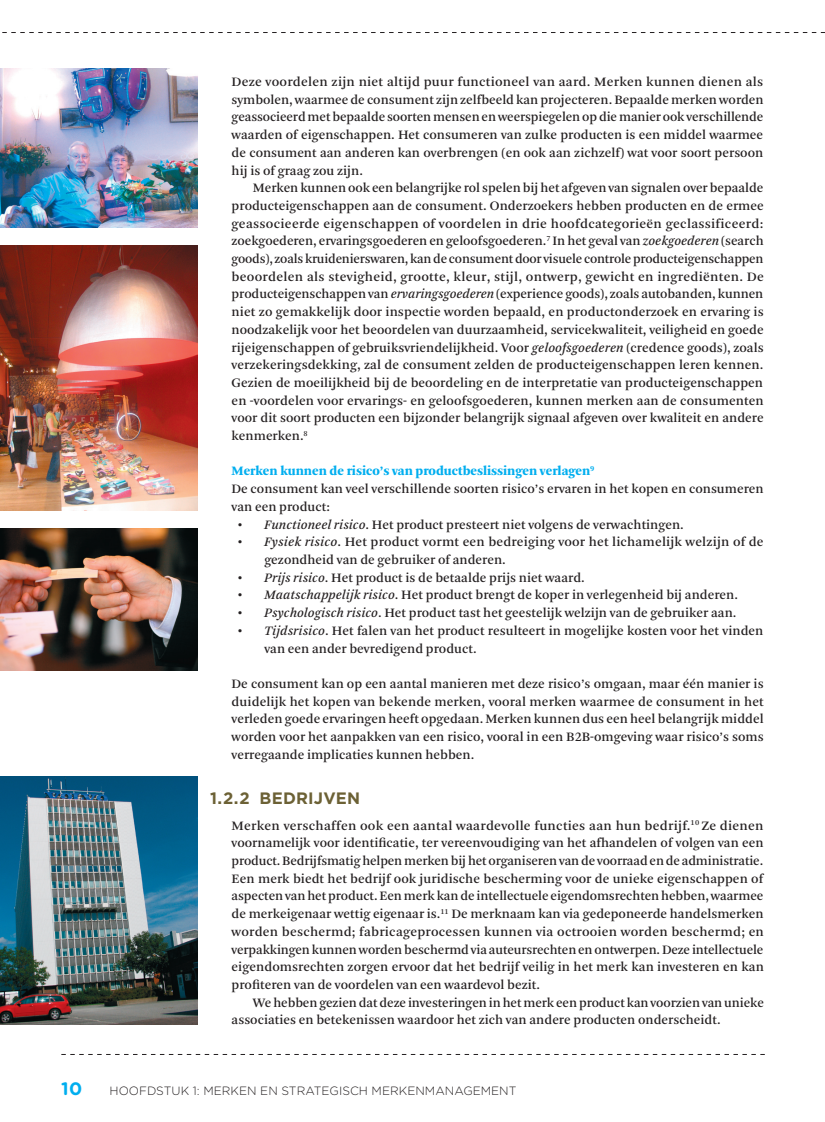
<style>
.page{position:relative;width:825px;height:1122px;background:#fff}
.page>*{position:absolute;margin:0;border:0;box-sizing:border-box;transform-origin:0 0}
.t1{font:700 18px "Gotham Rounded";color:#00aeef}
.t2{font:700 16.5px "Gotham";letter-spacing:.01em;color:#6c6135}
.t3{font:13.5px/17.7px "Arnhem";color:#231f20;text-align:justify}
.t4{font:300 12px "Gotham Rounded";color:#231f20}
.s1{font-style:italic}
.s2{font-weight:900;color:#00aeef}
</style>
<div class="page">
<img style="left:0;top:245px;width:197px;height:266px">
<img style="left:0;top:528px;width:197px;height:142px">
<img style="left:0;top:776px;width:197px;height:248px">
<img style="left:0;top:68px;width:197px;height:160px">
<svg style="left:61px;top:1054px;width:703px;height:1px"></svg>
<svg style="left:2px;top:32px;width:822px;height:1px"></svg>
<p class="t3" style="left:231px;top:73px;width:533px">Deze voordelen zijn niet altijd puur functioneel van aard. Merken kunnen dienen als symbolen, waarmee de consument zijn zelfbeeld kan projecteren. Bepaalde merken worden geassocieerd met bepaalde soorten mensen en weerspiegelen op die manier ook verschillende waarden of eigenschappen. Het consumeren van zulke producten is een middel waarmee de consument aan anderen kan overbrengen (en ook aan zichzelf) wat voor soort persoon hij is of graag zou zijn.</p>
<p class="t3" style="left:231px;top:179px;width:533px;text-indent:21px">Merken kunnen ook een belangrijke rol spelen bij het afgeven van signalen over bepaalde producteigenschappen aan de consument. Onderzoekers hebben producten en de ermee geassocieerde eigenschappen of voordelen in drie hoofdcategorieën geclassificeerd: zoekgoederen, ervaringsgoederen en geloofsgoederen.<sup>7</sup> In het geval van <span class="s1">zoekgoederen</span> (search goods), zoals kruidenierswaren, kan de consument door visuele controle producteigenschappen beoordelen als stevigheid, grootte, kleur, stijl, ontwerp, gewicht en ingrediënten. De producteigenschappen van <span class="s1">ervaringsgoederen</span> (experience goods), zoals autobanden, kunnen niet zo gemakkelijk door inspectie worden bepaald, en productonderzoek en ervaring is noodzakelijk voor het beoordelen van duurzaamheid, servicekwaliteit, veiligheid en goede rijeigenschappen of gebruiksvriendelijkheid. Voor <span class="s1">geloofsgoederen</span> (credence goods), zoals verzekeringsdekking, zal de consument zelden de producteigenschappen leren kennen.<br>Gezien de moeilijkheid bij de beoordeling en de interpretatie van producteigenschappen en -voordelen voor ervarings- en geloofsgoederen, kunnen merken aan de consumenten voor dit soort producten een bijzonder belangrijk signaal afgeven over kwaliteit en andere kenmerken.<sup>8</sup></p>
<p class="t3" style="left:231px;top:463px;width:533px;text-align:left"><span class="s2">Merken kunnen de risico’s van productbeslissingen verlagen</span><sup>9<br></sup>De consument kan veel verschillende soorten risico’s ervaren in het kopen en consumeren van een product:</p>
<p class="t3" style="left:237px;top:516px;width:448px">• <span class="s1">Functioneel risico</span>. Het product presteert niet volgens de verwachtingen.</p>
<p class="t3" style="left:264px;top:533px;width:500px;text-indent:-27px">• <span class="s1">Fysiek risico</span>. Het product vormt een bedreiging voor het lichamelijk welzijn of de gezondheid van de gebruiker of anderen.</p>
<p class="t3" style="left:237px;top:569px;width:349px">• <span class="s1">Prijs risico</span>. Het product is de betaalde prijs niet waard.</p>
<p class="t3" style="left:237px;top:587px;width:502px">• <span class="s1">Maatschappelijk risico</span>. Het product brengt de koper in verlegenheid bij anderen.</p>
<p class="t3" style="left:237px;top:604px;width:500px">• <span class="s1">Psychologisch risico</span>. Het product tast het geestelijk welzijn van de gebruiker aan.</p>
<p class="t3" style="left:264px;top:622px;width:500px;text-indent:-27px">• <span class="s1">Tijdsrisico</span>. Het falen van het product resulteert in mogelijke kosten voor het vinden van een ander bevredigend product.</p>
<p class="t3" style="left:231px;top:675px;width:533px">De consument kan op een aantal manieren met deze risico’s omgaan, maar één manier is duidelijk het kopen van bekende merken, vooral merken waarmee de consument in het verleden goede ervaringen heeft opgedaan. Merken kunnen dus een heel belangrijk middel worden voor het aanpakken van een risico, vooral in een B2B-omgeving waar risico’s soms verregaande implicaties kunnen hebben.</p>
<p class="t2" style="left:210px;top:789px;width:151px">1.2.2 BEDRIJVEN</p>
<p class="t3" style="left:231px;top:817px;width:533px">Merken verschaffen ook een aantal waardevolle functies aan hun bedrijf.<sup>10</sup> Ze dienen voornamelijk voor identificatie, ter vereenvoudiging van het afhandelen of volgen van een product. Bedrijfsmatig helpen merken bij het organiseren van de voorraad en de administratie.<br>Een merk biedt het bedrijf ook juridische bescherming voor de unieke eigenschappen of aspecten van het product. Een merk kan de intellectuele eigendomsrechten hebben, waarmee de merkeigenaar wettig eigenaar is.<sup>11</sup> De merknaam kan via gedeponeerde handelsmerken worden beschermd; fabricageprocessen kunnen via octrooien worden beschermd; en verpakkingen kunnen worden beschermd via auteursrechten en ontwerpen. Deze intellectuele eigendomsrechten zorgen ervoor dat het bedrijf veilig in het merk kan investeren en kan profiteren van de voordelen van een waardevol bezit.</p>
<p class="t3" style="left:231px;top:994px;width:533px;text-indent:21px">We hebben gezien dat deze investeringen in het merk een product kan voorzien van unieke associaties en betekenissen waardoor het zich van andere producten onderscheidt.</p>
<h1 class="t1" style="left:61px;top:1075px;width:22px">10</h1>
<p class="t4" style="left:109px;top:1083px;width:408px">HOOFDSTUK 1: MERKEN EN STRATEGISCH MERKENMANAGEMENT</p>
</div>
